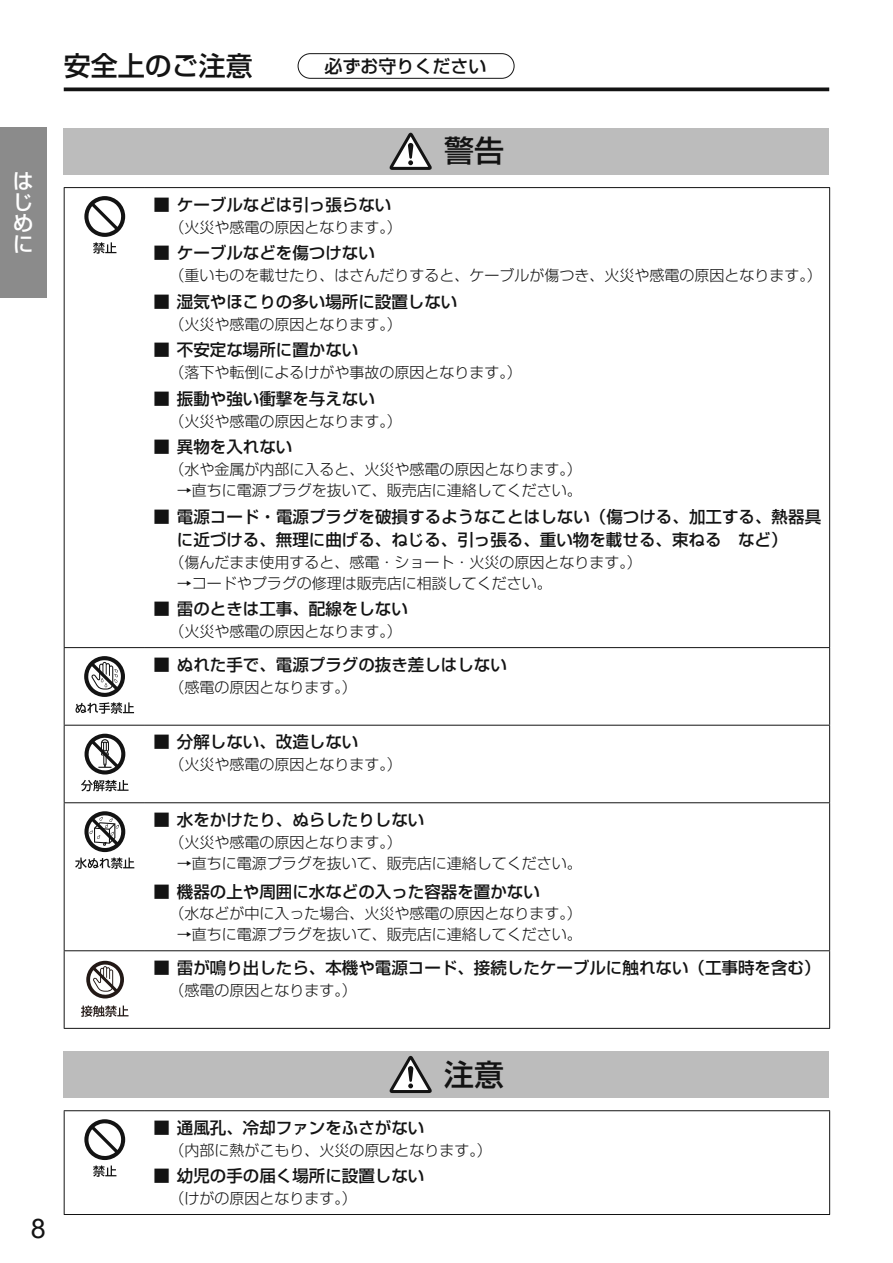
<style>
.page{position:relative;width:893px;height:1263px;background:#fff}
.page>*{position:absolute;margin:0;border:0;box-sizing:border-box;transform-origin:0 0}
.t1{font:30px "Shin Go Pro Medium 90 msp RKSJ H";color:#131313}
.t2{font:27px "Shin Go Pro Medium 90 msp RKSJ H";color:#131313}
.t3{font:27px "Arial";color:#131313}
.t4{font:21px/21px "Shin Go Pro Medium 90 msp RKSJ H";color:#fff;text-align:justify}
.t5{font:18px "Shin Go Pro Medium 90 msp RKSJ H";color:#131313}
.t6{font:16.5px/23.2px "Shin Go Pro Medium 90 msp RKSJ H";color:#131313}
.t7{font:15px "Shin Go Pro Light 90 msp RKSJ H";color:#131313}
</style>
<div class="page">
<svg style="left:64px;top:87px;width:765px;height:4px;background:#303030"></svg>
<div style="left:64px;top:128px;width:765px;height:46px;background:#bcbcbc"></div>
<svg style="left:389px;top:132px;width:43px;height:38px"></svg>
<hr style="left:64px;top:187px;width:81px;height:1px;background:#131313">
<hr style="left:64px;top:188px;width:1px;height:459px;background:#131313">
<hr style="left:145px;top:187px;width:685px;height:1px;background:#131313">
<hr style="left:829px;top:188px;width:1px;height:459px;background:#131313">
<hr style="left:64px;top:647px;width:81px;height:1px;background:#131313">
<hr style="left:64px;top:648px;width:1px;height:77px;background:#131313">
<hr style="left:145px;top:647px;width:685px;height:1px;background:#131313">
<hr style="left:829px;top:648px;width:1px;height:77px;background:#131313">
<hr style="left:64px;top:725px;width:81px;height:1px;background:#131313">
<hr style="left:64px;top:726px;width:1px;height:76px;background:#131313">
<hr style="left:145px;top:725px;width:685px;height:1px;background:#131313">
<hr style="left:829px;top:726px;width:1px;height:76px;background:#131313">
<hr style="left:64px;top:802px;width:81px;height:1px;background:#131313">
<hr style="left:64px;top:803px;width:1px;height:147px;background:#131313">
<hr style="left:145px;top:802px;width:685px;height:1px;background:#131313">
<hr style="left:829px;top:803px;width:1px;height:147px;background:#131313">
<hr style="left:64px;top:950px;width:81px;height:1px;background:#131313">
<hr style="left:64px;top:951px;width:1px;height:77px;background:#131313">
<hr style="left:145px;top:950px;width:685px;height:1px;background:#131313">
<hr style="left:829px;top:951px;width:1px;height:77px;background:#131313">
<hr style="left:64px;top:1028px;width:766px;height:1px;background:#131313">
<svg style="left:84px;top:196px;width:41px;height:58px"></svg>
<svg style="left:75px;top:656px;width:59px;height:58px"></svg>
<svg style="left:81px;top:734px;width:48px;height:57px"></svg>
<svg style="left:84px;top:811px;width:41px;height:41px"></svg>
<svg style="left:75px;top:858px;width:59px;height:11px"></svg>
<svg style="left:86px;top:961px;width:38px;height:38px"></svg>
<svg style="left:81px;top:1006px;width:48px;height:11px"></svg>
<div style="left:64px;top:1051px;width:765px;height:47px;background:#bcbcbc"></div>
<svg style="left:389px;top:1055px;width:43px;height:38px"></svg>
<hr style="left:64px;top:1110px;width:81px;height:1px;background:#131313">
<hr style="left:64px;top:1111px;width:1px;height:103px;background:#131313">
<hr style="left:145px;top:1110px;width:685px;height:1px;background:#131313">
<hr style="left:829px;top:1111px;width:1px;height:103px;background:#131313">
<hr style="left:64px;top:1214px;width:766px;height:1px;background:#131313">
<svg style="left:84px;top:1119px;width:41px;height:58px"></svg>
<div style="left:298px;top:53px;width:216px;height:26px;border:1px solid #131313;border-radius:12px"></div>
<div style="left:0;top:128px;width:47px;height:170px;background:#8b8b8b"></div>
<h3 class="t4" style="left:13px;top:174px;width:21px">はじめに</h3>
<h2 class="t2" style="left:64px;top:55px;width:190px">安全上のご注意</h2>
<p class="t5" style="left:324px;top:59px;width:164px">必ずお守りください</p>
<h1 class="t1" style="left:444px;top:140px;width:61px">警告</h1>
<p class="t6" style="left:153px;top:195px;width:239px">■ ケーブルなどは引っ張らない</p>
<p class="t7" style="left:169px;top:221px;width:234px">（火災や感電の原因となります。）</p>
<p class="t6" style="left:153px;top:244px;width:223px">■ ケーブルなどを傷つけない</p>
<p class="t7" style="left:169px;top:270px;width:654px">（重いものを載せたり、はさんだりすると、ケーブルが傷つき、火災や感電の原因となります。）</p>
<p class="t6" style="left:153px;top:292px;width:305px">■ 湿気やほこりの多い場所に設置しない</p>
<p class="t7" style="left:169px;top:318px;width:234px">（火災や感電の原因となります。）</p>
<p class="t6" style="left:153px;top:341px;width:206px">■ 不安定な場所に置かない</p>
<p class="t7" style="left:169px;top:367px;width:354px">（落下や転倒によるけがや事故の原因となります。）</p>
<p class="t6" style="left:153px;top:389px;width:223px">■ 振動や強い衝撃を与えない</p>
<p class="t7" style="left:169px;top:415px;width:234px">（火災や感電の原因となります。）</p>
<p class="t6" style="left:153px;top:438px;width:140px">■ 異物を入れない</p>
<p class="t7" style="left:169px;top:464px;width:414px">（水や金属が内部に入ると、火災や感電の原因となります。）</p>
<p class="t7" style="left:177px;top:485px;width:407px">→直ちに電源プラグを抜いて、販売店に連絡してください。</p>
<p class="t6" style="left:177px;top:507px;width:646px;text-indent:-23px">■ 電源コード・電源プラグを破損するようなことはしない（傷つける、加工する、熱器具に近づける、無理に曲げる、ねじる、引っ張る、重い物を載せる、束ねる　など）</p>
<p class="t7" style="left:169px;top:557px;width:474px">（傷んだまま使用すると、感電・ショート・火災の原因となります。）</p>
<p class="t7" style="left:177px;top:578px;width:377px">→コードやプラグの修理は販売店に相談してください。</p>
<p class="t6" style="left:153px;top:600px;width:256px">■ 雷のときは工事、配線をしない</p>
<p class="t7" style="left:169px;top:626px;width:234px">（火災や感電の原因となります。）</p>
<p class="t6" style="left:153px;top:655px;width:355px">■ ぬれた手で、電源プラグの抜き差しはしない</p>
<p class="t7" style="left:169px;top:681px;width:189px">（感電の原因となります。）</p>
<p class="t6" style="left:153px;top:733px;width:206px">■ 分解しない、改造しない</p>
<p class="t7" style="left:169px;top:759px;width:234px">（火災や感電の原因となります。）</p>
<p class="t6" style="left:153px;top:810px;width:272px">■ 水をかけたり、ぬらしたりしない</p>
<p class="t7" style="left:169px;top:836px;width:234px">（火災や感電の原因となります。）</p>
<p class="t7" style="left:177px;top:857px;width:407px">→直ちに電源プラグを抜いて、販売店に連絡してください。</p>
<p class="t6" style="left:153px;top:882px;width:388px">■ 機器の上や周囲に水などの入った容器を置かない</p>
<p class="t7" style="left:169px;top:908px;width:414px">（水などが中に入った場合、火災や感電の原因となります。）</p>
<p class="t7" style="left:177px;top:929px;width:407px">→直ちに電源プラグを抜いて、販売店に連絡してください。</p>
<p class="t6" style="left:153px;top:958px;width:668px">■ 雷が鳴り出したら、本機や電源コード、接続したケーブルに触れない（工事時を含む）</p>
<p class="t7" style="left:169px;top:984px;width:189px">（感電の原因となります。）</p>
<h2 class="t3" style="left:31px;top:1213px;width:17px">8</h2>
<h1 class="t1" style="left:444px;top:1063px;width:61px">注意</h1>
<p class="t6" style="left:153px;top:1118px;width:272px">■ 通風孔、冷却ファンをふさがない</p>
<p class="t7" style="left:169px;top:1144px;width:324px">（内部に熱がこもり、火災の原因となります。）</p>
<p class="t6" style="left:153px;top:1167px;width:272px">■ 幼児の手の届く場所に設置しない</p>
<p class="t7" style="left:169px;top:1193px;width:189px">（けがの原因となります。）</p>
</div>
